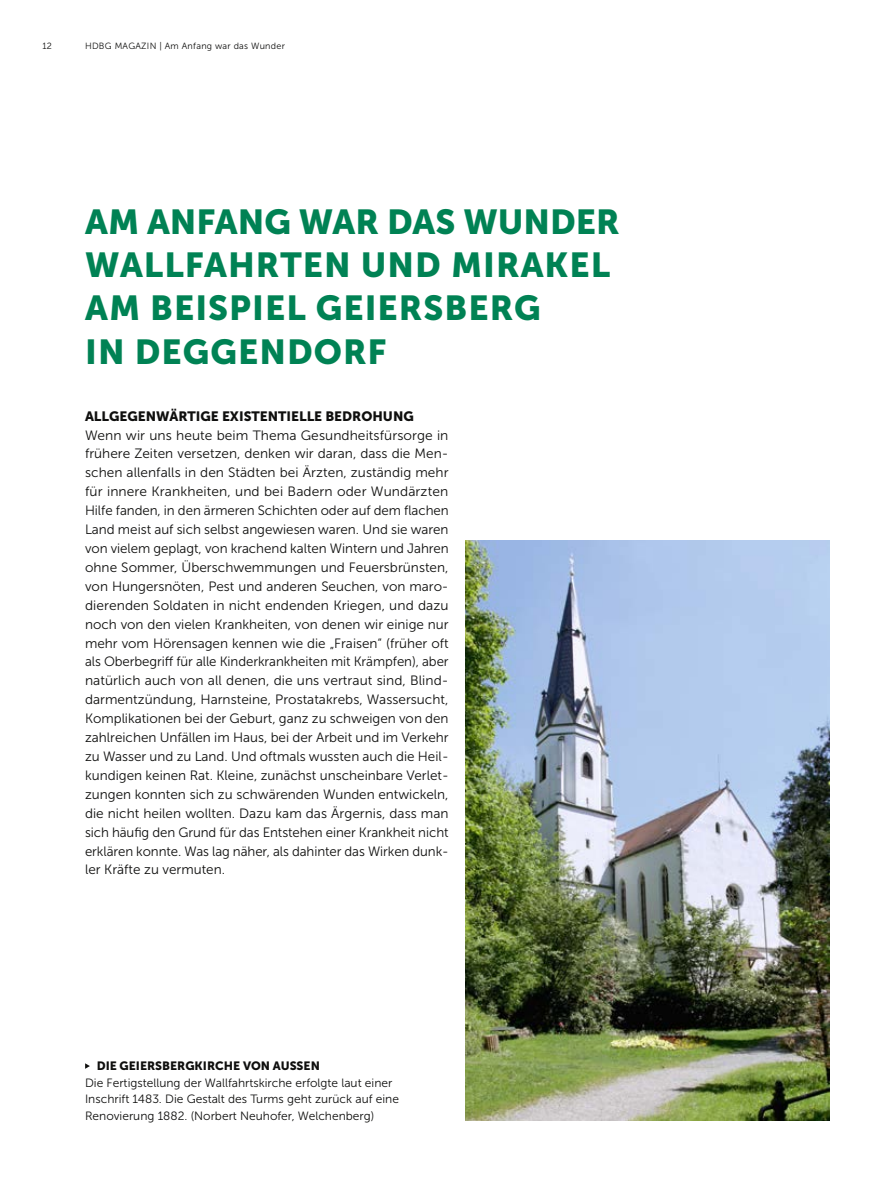
<style>
.page{position:relative;width:893px;height:1191px;background:#fff}
.page>*{position:absolute;margin:0;border:0;box-sizing:border-box;transform-origin:0 0}
.t1{font:34.5px/43.2px "Museo Sans 900";letter-spacing:.03em;color:#008254}
.t2{font:13.5px/18.9px "Museo Sans 300";color:#0f0f0e}
.t3{font:13.5px "Museo Sans 900";color:#0f0f0e}
.t4{font:12px/16.8px "Museo Sans 300";color:#0f0f0e}
.t5{font:12px "Museo Sans 900";color:#0f0f0e}
.t6{font:9px "Museo Sans 300";letter-spacing:.03em;color:#0f0f0e}
</style>
<div class="page">
<img style="left:466px;top:540px;width:363px;height:580px">
<svg style="left:85px;top:1063px;width:5px;height:5px"></svg>
<p class="t6" style="left:43px;top:41px;width:11px">12</p>
<p class="t6" style="left:85px;top:41px;width:201px">HDBG MAGAZIN | Am Anfang war das Wunder</p>
<h1 class="t1" style="left:85px;top:200px;width:536px">AM ANFANG WAR DAS WUNDER<br>WALLFAHRTEN UND MIRAKEL<br>AM BEISPIEL GEIERSBERG<br>IN DEGGENDORF</h1>
<p class="t3" style="left:85px;top:408px;width:330px">ALLGEGENWÄRTIGE EXISTENTIELLE BEDROHUNG</p>
<p class="t2" style="left:85px;top:425px;width:365px">Wenn wir uns heute beim Thema Gesundheitsfürsorge in frühere Zeiten versetzen, denken wir daran, dass die Men&shy;schen allenfalls in den Städten bei Ärzten, zuständig mehr für innere Krankheiten, und bei Badern oder Wundärzten Hilfe fanden, in den ärmeren Schichten oder auf dem flachen Land meist auf sich selbst angewiesen waren. Und sie waren von vielem geplagt, von krachend kalten Wintern und Jahren ohne Sommer, Überschwemmungen und Feuersbrünsten, von Hungersnöten, Pest und anderen Seuchen, von maro&shy;dierenden Soldaten in nicht endenden Kriegen, und dazu noch von den vielen Krankheiten, von denen wir einige nur mehr vom Hörensagen kennen wie die „Fraisen“ (früher oft als Oberbegriff für alle Kinderkrankheiten mit Krämpfen), aber natürlich auch von all denen, die uns vertraut sind, Blind&shy;darmentzündung, Harnsteine, Prostatakrebs, Wassersucht, Komplikationen bei der Geburt, ganz zu schweigen von den zahlreichen Unfällen im Haus, bei der Arbeit und im Verkehr zu Wasser und zu Land. Und oftmals wussten auch die Heil&shy;kundigen keinen Rat. Kleine, zunächst unscheinbare Verlet&shy;zungen konnten sich zu schwärenden Wunden entwickeln, die nicht heilen wollten. Dazu kam das Ärgernis, dass man sich häufig den Grund für das Entstehen einer Krankheit nicht erklären konnte. Was lag näher, als dahinter das Wirken dunk&shy;ler Kräfte zu vermuten.</p>
<p class="t5" style="left:97px;top:1058px;width:225px">DIE GEIERSBERGKIRCHE VON AUSSEN</p>
<p class="t4" style="left:85px;top:1074px;width:315px">Die Fertigstellung der Wallfahrtskirche erfolgte laut einer<br>Inschrift 1483. Die Gestalt des Turms geht zurück auf eine<br>Renovierung 1882. (Norbert Neuhofer, Welchenberg)</p>
</div>
